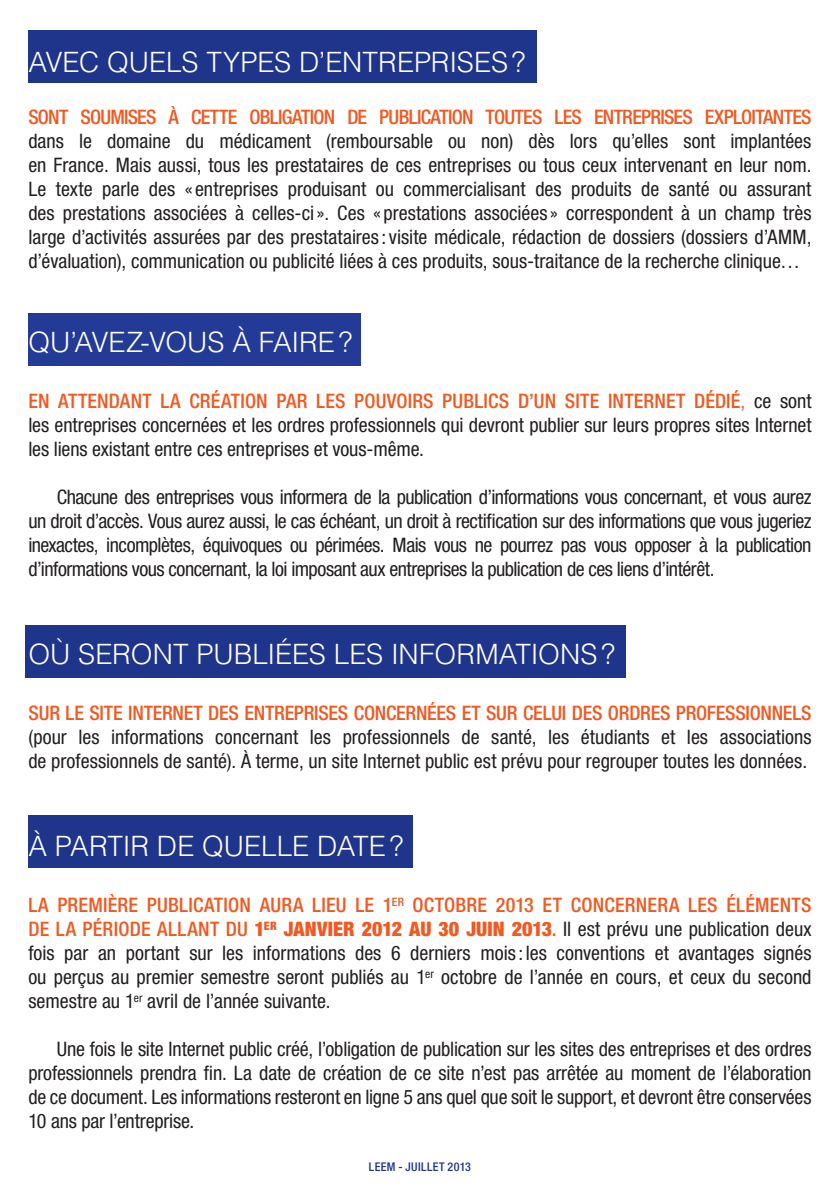
<style>
.page{position:relative;width:840px;height:1191px;background:#fff}
.page>*{position:absolute;margin:0;border:0;box-sizing:border-box;transform-origin:0 0}
.t1{font:300 28px "Helvetica";letter-spacing:-.005em;color:#fff}
.t2{font:condensed 20px/24px "Helvetica Neue LT Std";letter-spacing:-.005em;color:#231f20;text-align:justify}
.t3{font:500 condensed 20px "Helvetica Neue LT Std";letter-spacing:-.02em;color:#f15921}
.t4{font:500 condensed 12px "Helvetica Neue LT Std";letter-spacing:.03em;color:#1e358b}
.s1{font-weight:500;color:#f15921}
.s2{color:#f15921}
.s3{font-weight:900;color:#f15921}
</style>
<div class="page">
<div style="left:28px;top:815px;width:384px;height:52px;background:#1e358b"></div>
<div style="left:26px;top:625px;width:599px;height:53px;background:#1e358b"></div>
<div style="left:28px;top:313px;width:332px;height:53px;background:#233b96"></div>
<div style="left:28px;top:30px;width:509px;height:52px;background:#1e358b"></div>
<h1 class="t1" style="left:28px;top:44px;width:498px">AVEC QUELS TYPES D’ENTREPRISES?</h1>
<p class="t3" style="left:28px;top:105px;width:784px">SONT SOUMISES À CETTE OBLIGATION DE PUBLICATION TOUTES LES ENTREPRISES EXPLOITANTES</p>
<p class="t2" style="left:28px;top:129px;width:784px">dans le domaine du médicament (remboursable ou non) dès lors qu’elles sont implantées en France. Mais aussi, tous les prestataires de ces entreprises ou tous ceux intervenant en leur nom.<br>Le texte parle des « entreprises produisant ou commercialisant des produits de santé ou assurant des prestations associées à celles-ci». Ces « prestations associées » correspondent à un champ très large d’activités assurées par des prestataires : visite médicale, rédaction de dossiers (dossiers d’AMM</p>
<p class="t2" style="left:806px;top:225px;width:6px">,</p>
<p class="t2" style="left:28px;top:249px;width:773px">d’évaluation), communication ou publicité liées à ces produits, sous-traitance de la recherche clinique…</p>
<h1 class="t1" style="left:28px;top:325px;width:325px">QU’AVEZ-VOUS À FAIRE?</h1>
<p class="t2" style="left:28px;top:389px;width:784px"><span class="s1">EN ATTENDANT LA CRÉATION PAR LES POUVOIRS PUBLICS D’UN SITE INTERNET DÉDIÉ</span><span class="s2">,</span> ce sont les entreprises concernées et les ordres professionnels qui devront publier sur leurs propres sites Internet les liens existant entre ces entreprises et vous-même.</p>
<p class="t2" style="left:28px;top:485px;width:784px;text-indent:28px">Chacune des entreprises vous informera de la publication d’informations vous concernant, et vous aurez un droit d’accès. Vous aurez aussi, le cas échéant, un droit à rectification sur des informations que vous jugeriez inexactes, incomplètes, équivoques ou périmées. Mais vous ne pourrez pas vous opposer à la publication d’informations vous concernant, la loi imposant aux entreprises la publication de ces liens d’intérêt.</p>
<h1 class="t1" style="left:28px;top:637px;width:588px">OÙ SERONT PUBLIÉES LES INFORMATIONS?</h1>
<p class="t3" style="left:28px;top:701px;width:784px">SUR LE SITE INTERNET DES ENTREPRISES CONCERNÉES ET SUR CELUI DES ORDRES PROFESSIONNELS</p>
<p class="t2" style="left:28px;top:725px;width:784px">(pour les informations concernant les professionnels de santé, les étudiants et les associations de professionnels de santé). à terme, un site Internet public est prévu pour regrouper toutes les données.</p>
<h1 class="t1" style="left:28px;top:829px;width:376px">À PARTIR DE QUELLE DATE?</h1>
<p class="t2" style="left:28px;top:893px;width:784px"><span class="s1">LA PREMIÈRE PUBLICATION AURA LIEU LE 1</span><sup>ER</sup> <span class="s1">OCTOBRE 2013 ET CONCERNERA LES ÉLÉMENTS DE LA PÉRIODE ALLANT DU</span> <span class="s3">1</span><sup>ER</sup> <span class="s3">JANVIER 2012 AU 30 JUIN 2013</span><span class="s1">.</span> Il est prévu une publication deux fois par an portant sur les informations des 6 derniers mois : les conventions et avantages signés ou perçus au premier semestre seront publiés au 1<sup>er</sup> octobre de l’année en cours, et ceux du second semestre au 1<sup>er</sup> avril de l’année suivante.</p>
<p class="t2" style="left:28px;top:1037px;width:784px;text-indent:28px">Une fois le site Internet public créé, l’obligation de publication sur les sites des entreprises et des ordres professionnels prendra fin. La date de création de ce site n’est pas arrêtée au moment de l’élaboration de ce document. Les informations resteront en ligne 5 ans quel que soit le support, et devront être conservées 10 ans par l’entreprise.</p>
<p class="t4" style="left:369px;top:1159px;width:14px">LEEM</p>
<p class="t4" style="left:398px;top:1159px;width:74px">- JUILLET 2013</p>
</div>
